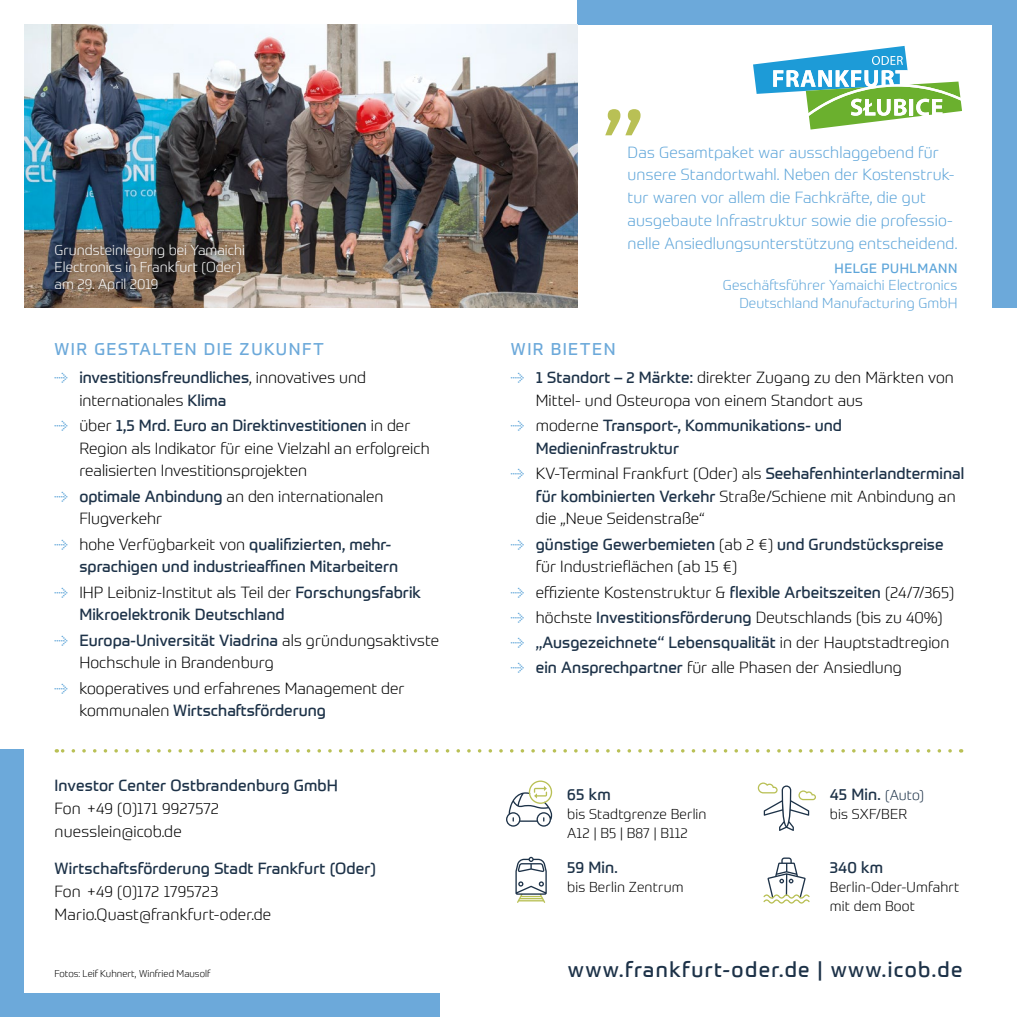
<style>
.page{position:relative;width:1017px;height:1017px;background:#fff}
.page>*{position:absolute;margin:0;border:0;box-sizing:border-box;transform-origin:0 0}
.Webadresse{font:21px "Prometo";letter-spacing:.07em;color:#1d3248}
.Headline_blau{font:16.62px "Prometo";letter-spacing:.09em;color:#6ca9da}
.Kontakt{font:300 15.75px/22.8px "Prometo";letter-spacing:.005em;color:#000}
.Entfernungen{font:15.75px/22.8px "Prometo";letter-spacing:.005em;color:#1d3248}
.t1{font:300 15.75px/22.8px "Prometo";letter-spacing:.01em;color:#5ea5d9}
.Entfernungen_Erläute{font:300 14px/19.2px "Prometo";letter-spacing:.01em;color:#000}
.Fotonachweis{font:300 14px/16.6px "Prometo";color:#fff}
.t2{font:300 14px/17.5px "Prometo";letter-spacing:.01em;color:#5ea5d9;text-align:right}
.t3{font:13.12px "Prometo";letter-spacing:.04em;color:#5ea5d9}
.Fotonachweis-2{font:300 9.62px "Prometo";color:#000}
.s1{font-family:"Arrow Dynamic";font-weight:700;color:#5ea5d9}
.s2{font-weight:400;color:#1d3248}
.s3{font-weight:300;color:#000}
.s4{font-weight:300;font-size:14px}
</style>
<div class="page">
<div style="left:578px;top:0;width:439px;height:308px;background:#6ca9da"></div>
<div style="left:0;top:749px;width:439px;height:268px;background:#6ca9da"></div>
<div style="left:25px;top:25px;width:967px;height:967px;background:#fff"></div>
<svg style="left:56px;top:749px;width:894px;height:4px"></svg>
<img style="left:25px;top:25px;width:553px;height:283px">
<svg style="left:515px;top:857px;width:32px;height:46px"></svg>
<svg style="left:753px;top:46px;width:209px;height:84px"></svg>
<svg style="left:763px;top:857px;width:47px;height:47px"></svg>
<svg style="left:758px;top:782px;width:58px;height:49px"></svg>
<svg style="left:506px;top:780px;width:46px;height:47px"></svg>
<svg style="left:45px;top:235px;width:209px;height:65px;background:#675b52"></svg>
<svg style="left:605px;top:109px;width:36px;height:26px"></svg>
<p class="Fotonachweis" style="left:55px;top:242px;width:192px">Grundsteinlegung bei Yamaichi<br>Electronics in Frankfurt (Oder) am 29. April 2019</p>
<p class="Headline_blau" style="left:55px;top:339px;width:271px">WIR GESTALTEN DIE ZUKUNFT</p>
<p class="Kontakt" style="left:79px;top:366px;width:288px;text-indent:-25px"><span class="s1">_</span> <span class="s2">investitionsfreundliches</span>, innovatives und internationales <span class="s2">Klima</span></p>
<p class="Kontakt" style="left:79px;top:414px;width:352px;text-indent:-25px"><span class="s1">_</span> über <span class="s2">1,5 Mrd. Euro an Direktinvestitionen</span> in der<br>Region als Indikator für eine Vielzahl an erfolgreich realisierten Investitionsprojekten</p>
<p class="Kontakt" style="left:79px;top:484px;width:306px;text-indent:-25px"><span class="s1">_</span> <span class="s2">optimale Anbindung</span> an den internationalen<br>Flugverkehr</p>
<p class="Entfernungen" style="left:79px;top:532px;width:320px;text-indent:-25px"><span class="s1">_</span> <span class="s3">hohe Verfügbarkeit von</span> qualifizierten, mehr&shy;sprachigen und industrieaffinen Mitarbeitern</p>
<p class="Entfernungen" style="left:79px;top:580px;width:343px;text-indent:-25px"><span class="s1">_</span> <span class="s3">IHP Leibniz-Institut als Teil der</span> Forschungsfabrik<br>Mikroelektronik Deutschland</p>
<p class="Kontakt" style="left:79px;top:628px;width:361px;text-indent:-25px"><span class="s1">_</span> <span class="s2">Europa-Universität Viadrina</span> als gründungsaktivste<br>Hochschule in Brandenburg</p>
<p class="Kontakt" style="left:79px;top:676px;width:327px;text-indent:-25px"><span class="s1">_</span> kooperatives und erfahrenes Management der kommunalen <span class="s2">Wirtschaftsförderung</span></p>
<p class="Kontakt" style="left:55px;top:774px;width:285px"><span class="s2">Investor Center Ostbrandenburg GmbH<br></span>Fon +49 (0)171 9927572 nuesslein@icob.de</p>
<p class="Kontakt" style="left:55px;top:857px;width:323px"><span class="s2">Wirtschaftsförderung Stadt Frankfurt (Oder)<br></span>Fon +49 (0)172 1795723<br>Mario.Quast@frankfurt-oder.de</p>
<p class="Fotonachweis-2" style="left:55px;top:968px;width:157px">Fotos: Leif Kuhnert, Winfried Mausolf</p>
<p class="t1" style="left:628px;top:140px;width:331px">Das Gesamtpaket war ausschlaggebend für unsere Standortwahl. Neben der Kostenstruk&shy;tur waren vor allem die Fachkräfte, die gut ausgebaute Infrastruktur sowie die professio&shy;nelle Ansiedlungsunterstützung entscheidend.</p>
<p class="t3" style="left:834px;top:260px;width:124px">HELGE PUHLMANN</p>
<p class="t2" style="left:723px;top:276px;width:236px">Geschäftsführer Yamaichi Electronics<br>Deutschland Manufacturing GmbH</p>
<p class="Headline_blau" style="left:511px;top:339px;width:106px">WIR BIETEN</p>
<p class="Kontakt" style="left:536px;top:366px;width:420px;text-indent:-25px"><span class="s1">_</span> <span class="s2">1 Standort – 2 Märkte:</span> direkter Zugang zu den Märkten von<br>Mittel- und Osteuropa von einem Standort aus</p>
<p class="Entfernungen" style="left:536px;top:414px;width:308px;text-indent:-25px"><span class="s1">_</span> <span class="s3">moderne</span> Transport-, Kommunikations- und<br>Medieninfrastruktur</p>
<p class="Kontakt" style="left:536px;top:462px;width:430px;text-indent:-25px"><span class="s1">_</span> KV-Terminal Frankfurt (Oder) als <span class="s2">Seehafenhinterlandterminal für kombinierten Verkehr</span> Straße/Schiene mit Anbindung an die „Neue Seidenstraße“</p>
<p class="Entfernungen" style="left:536px;top:532px;width:409px;text-indent:-25px"><span class="s1">_</span> günstige Gewerbemieten <span class="s3">(ab 2 €)</span> und Grundstückspreise <span class="s3">für Industrieflächen (ab 15 €)</span></p>
<p class="Kontakt" style="left:511px;top:580px;width:445px"><span class="s1">_</span> effiziente Kostenstruktur &amp; <span class="s2">flexible Arbeitszeiten</span> (24/7/365)</p>
<p class="Kontakt" style="left:511px;top:606px;width:433px"><span class="s1">_</span> höchste <span class="s2">Investitionsförderung</span> Deutschlands (bis zu 40%)</p>
<p class="Entfernungen" style="left:511px;top:631px;width:440px"><span class="s1">_</span> „Ausgezeichnete“ Lebensqualität <span class="s3">in der Hauptstadtregion</span></p>
<p class="Kontakt" style="left:511px;top:656px;width:392px"><span class="s1">_</span> <span class="s2">ein Ansprechpartner</span> für alle Phasen der Ansiedlung</p>
<p class="Entfernungen" style="left:567px;top:783px;width:45px">65 km</p>
<p class="Entfernungen_Erläute" style="left:567px;top:804px;width:141px">bis Stadtgrenze Berlin<br>A12 | B5 | B87 | B112</p>
<p class="Entfernungen" style="left:567px;top:855px;width:52px">59 Min.</p>
<p class="Entfernungen_Erläute" style="left:567px;top:877px;width:118px">bis Berlin Zentrum</p>
<p class="Entfernungen" style="left:830px;top:783px;width:96px">45 Min. <span class="s4">(Auto)</span></p>
<p class="Entfernungen_Erläute" style="left:830px;top:804px;width:79px">bis SXF/BER</p>
<p class="Entfernungen" style="left:830px;top:855px;width:55px">340 km</p>
<p class="Entfernungen_Erläute" style="left:830px;top:877px;width:131px">Berlin-Oder-Umfahrt mit dem Boot</p>
<p class="Webadresse" style="left:568px;top:957px;width:396px">www.frankfurt-oder.de | www.icob.de</p>
</div>
